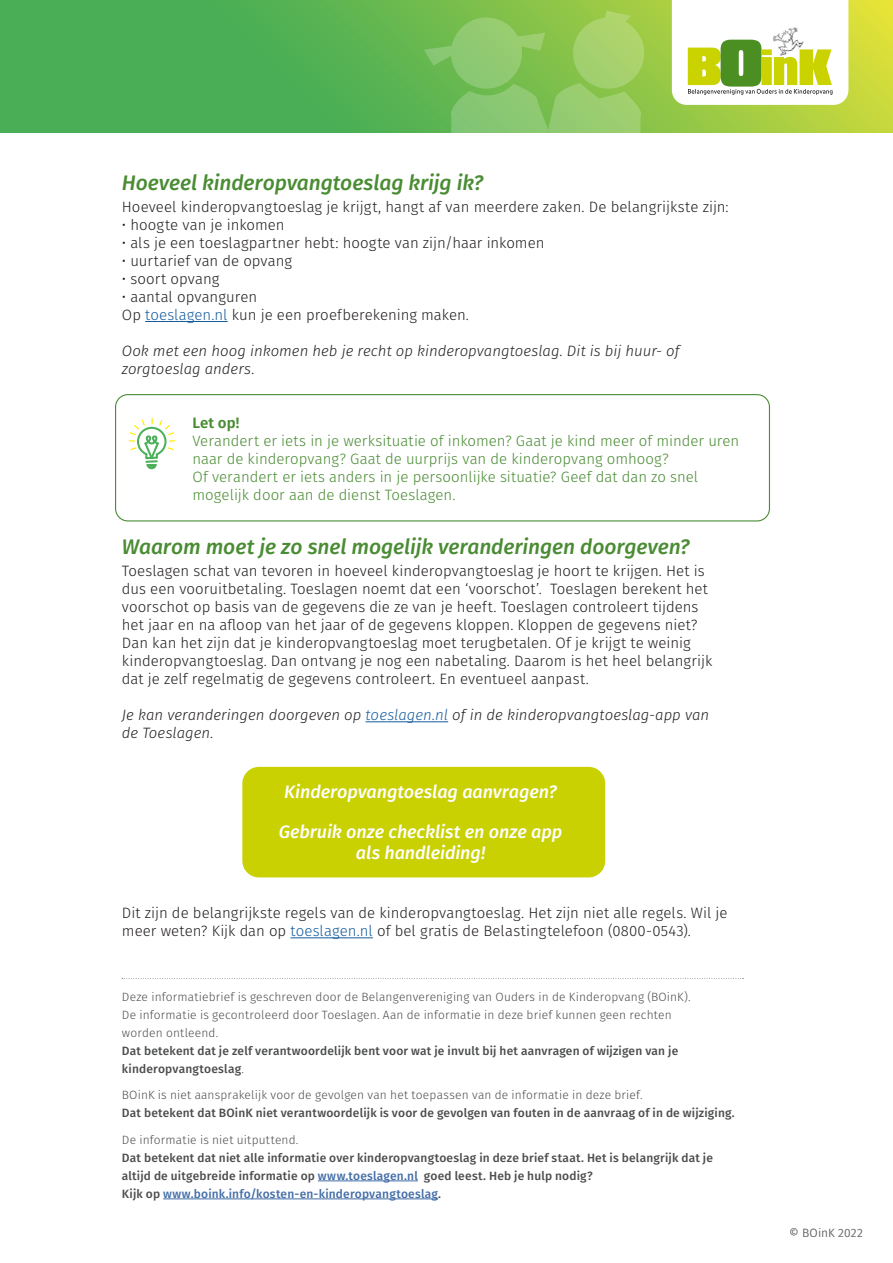
<style>
.page{position:relative;width:893px;height:1263px;background:#fff}
.page>*{position:absolute;margin:0;border:0;box-sizing:border-box;transform-origin:0 0}
.Kop_1{font:italic 500 21px "Fira Sans";letter-spacing:-.005em;color:#4a8c33}
.Kop_1-2{font:italic 500 18px/21px "Fira Sans";letter-spacing:-.005em;color:#fff;text-align:center}
.body{font:300 15px/18px "Fira Sans";letter-spacing:.005em;color:#231f20}
.body-2{font:300 15px/18px "Fira Sans";color:#4a8c33}
.body-3{font:italic 300 15px/18px "Fira Sans";color:#231f20}
.body-4{font:600 15px "Fira Sans";color:#4a8c33}
.body-5{font:500 12px/18px "Fira Sans";letter-spacing:.015em;color:#4b4c4d}
.body-6{font:300 12px/18px "Fira Sans";letter-spacing:.015em;color:#4b4c4d}
.t1{font:300 12px "Fira Sans";letter-spacing:.015em;color:#76787b}
.s1{color:#175d9e}
.s2{font-weight:300}
.s3{color:#436da8}
</style>
<div class="page">
<hr style="left:145px;top:321px;width:83px;height:1px;background:#175d9e">
<hr style="left:366px;top:721px;width:82px;height:1px;background:#175d9e">
<hr style="left:290px;top:937px;width:83px;height:1px;background:#175d9e">
<svg style="left:0;top:0;width:893px;height:133px;background:#64b74f"></svg>
<svg style="left:672px;top:0;width:176px;height:105px"></svg>
<svg style="left:424px;top:11px;width:222px;height:122px;background:#8ac661"></svg>
<div style="left:242px;top:767px;width:363px;height:110px;background:#c9d103;border-radius:17px"></div>
<hr style="left:318px;top:1180px;width:100px;height:1px;background:#436da8">
<hr style="left:163px;top:1198px;width:275px;height:1px;background:#436da8">
<svg style="left:122px;top:978px;width:622px;height:1px"></svg>
<svg style="left:129px;top:418px;width:46px;height:51px"></svg>
<div style="left:115px;top:394px;width:655px;height:127px;border:1px solid #4a8c33;border-radius:12px"></div>
<p class="Kop_1" style="left:122px;top:166px;width:363px">Hoeveel kinderopvangtoeslag krijg ik?</p>
<p class="body" style="left:122px;top:198px;width:608px">Hoeveel kinderopvangtoeslag je krijgt, hangt af van meerdere zaken. De belangrijkste zijn:</p>
<p class="body" style="left:122px;top:216px;width:164px">• hoogte van je inkomen</p>
<p class="body" style="left:122px;top:234px;width:424px">• als je een toeslagpartner hebt: hoogte van zijn/haar inkomen</p>
<p class="body" style="left:122px;top:252px;width:172px">• uurtarief van de opvang</p>
<p class="body" style="left:122px;top:270px;width:99px">• soort opvang</p>
<p class="body" style="left:122px;top:288px;width:137px">• aantal opvanguren</p>
<p class="body" style="left:122px;top:306px;width:349px">Op <span class="s1">toeslagen.nl</span> kun je een proefberekening maken.</p>
<p class="body-3" style="left:122px;top:342px;width:559px">Ook met een hoog inkomen heb je recht op kinderopvangtoeslag. Dit is bij huur- of zorgtoeslag anders.</p>
<p class="body-4" style="left:192px;top:410px;width:49px">Let op!</p>
<p class="body-2" style="left:192px;top:432px;width:548px">Verandert er iets in je werksituatie of inkomen? Gaat je kind meer of minder uren naar de kinderopvang? Gaat de uurprijs van de kinderopvang omhoog?<br>Of verandert er iets anders in je persoonlijke situatie? Geef dat dan zo snel mogelijk door aan de dienst Toeslagen.</p>
<p class="Kop_1" style="left:122px;top:530px;width:569px">Waarom moet je zo snel mogelijk veranderingen doorgeven?</p>
<p class="body" style="left:122px;top:562px;width:592px">Toeslagen schat van tevoren in hoeveel kinderopvangtoeslag je hoort te krijgen. Het is dus een vooruitbetaling. Toeslagen noemt dat een ‘voorschot’. Toeslagen berekent het voorschot op basis van de gegevens die ze van je heeft. Toeslagen controleert tijdens het jaar en na afloop van het jaar of de gegevens kloppen. Kloppen de gegevens niet?<br>Dan kan het zijn dat je kinderopvangtoeslag moet terugbetalen. Of je krijgt te weinig kinderopvangtoeslag. Dan ontvang je nog een nabetaling. Daarom is het heel belangrijk dat je zelf regelmatig de gegevens controleert. En eventueel aanpast.</p>
<p class="body-3" style="left:122px;top:706px;width:589px">Je kan veranderingen doorgeven op <span class="s1">toeslagen.nl</span> of in de kinderopvangtoeslag-app van de Toeslagen.</p>
<p class="Kop_1-2" style="left:284px;top:781px;width:274px">Kinderopvangtoeslag aanvragen?</p>
<p class="Kop_1-2" style="left:279px;top:820px;width:285px">Gebruik onze checklist en onze app als handleiding!</p>
<p class="body" style="left:122px;top:904px;width:607px">Dit zijn de belangrijkste regels van de kinderopvangtoeslag. Het zijn niet alle regels. Wil je meer weten? Kijk dan op <span class="s1">toeslagen.nl</span> of bel gratis de Belastingtelefoon (0800-0543).</p>
<p class="body-6" style="left:122px;top:987px;width:570px">Deze informatiebrief is geschreven door de Belangenvereniging van Ouders in de Kinderopvang (BOinK).<br>De informatie is gecontroleerd door Toeslagen. Aan de informatie in deze brief kunnen geen rechten worden ontleend.</p>
<p class="body-5" style="left:122px;top:1041px;width:558px">Dat betekent dat je zelf verantwoordelijk bent voor wat je invult bij het aanvragen of wijzigen van je kinderopvangtoeslag<span class="s2">.</span></p>
<p class="body-6" style="left:122px;top:1086px;width:522px">BOinK is niet aansprakelijk voor de gevolgen van het toepassen van de informatie in deze brief.</p>
<p class="body-5" style="left:122px;top:1103px;width:614px">Dat betekent dat BOinK niet verantwoordelijk is voor de gevolgen van fouten in de aanvraag of in de wijziging.</p>
<p class="body-6" style="left:122px;top:1130px;width:178px">De informatie is niet uitputtend.</p>
<p class="body-5" style="left:122px;top:1148px;width:593px">Dat betekent dat niet alle informatie over kinderopvangtoeslag in deze brief staat. Het is belangrijk dat je altijd de uitgebreide informatie op <span class="s3">www.toeslagen.nl</span> goed leest. Heb je hulp nodig?<br>Kijk op <span class="s3">www.boink.info/kosten-en-kinderopvangtoeslag</span>.</p>
<p class="t1" style="left:789px;top:1224px;width:75px">© BOinK 2022</p>
</div>
